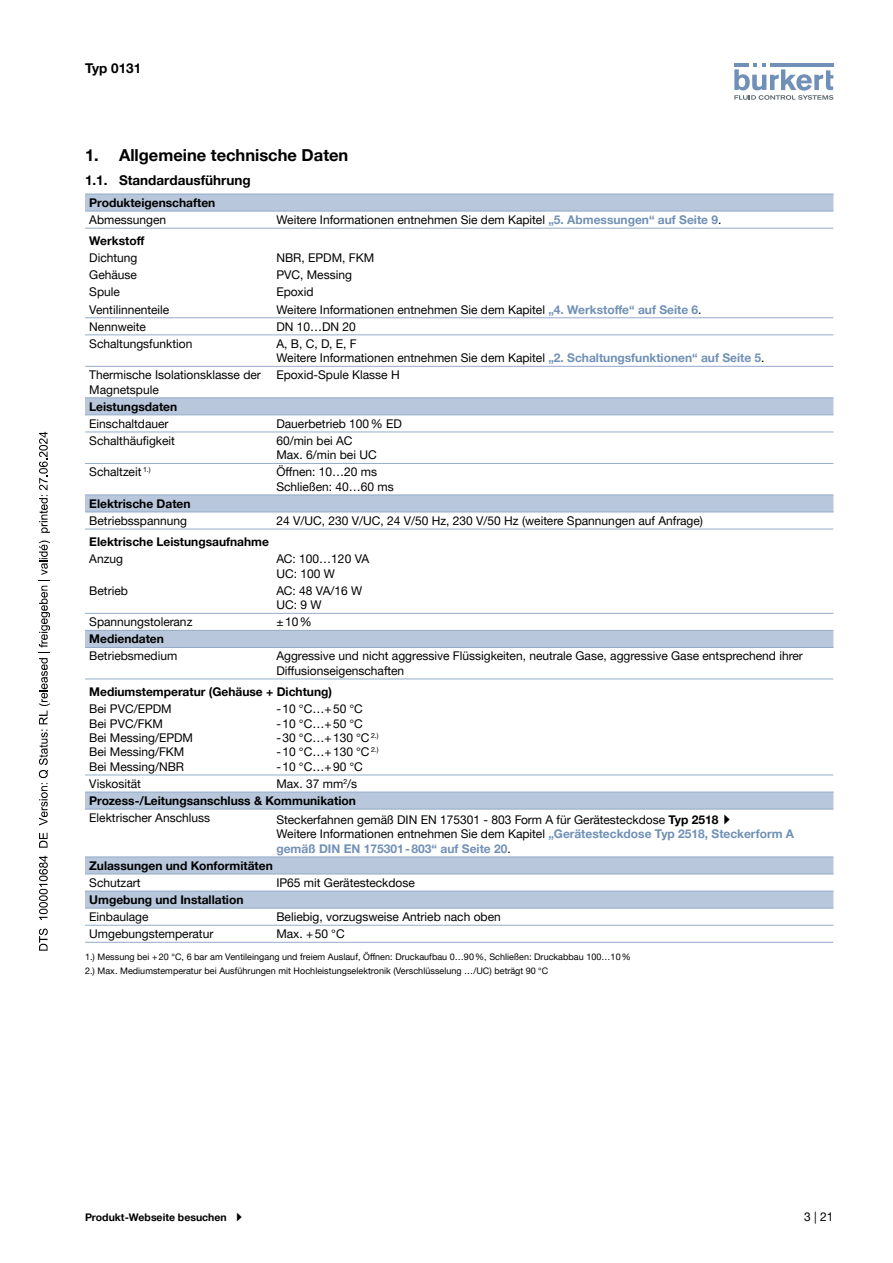
<style>
.page{position:relative;width:893px;height:1263px;background:#fff}
.page>*{position:absolute;margin:0;border:0;box-sizing:border-box;transform-origin:0 0}
.t1{font:700 16.5px "Helvetica Neue LTW1 G";color:#000}
.t2{font:700 13.5px "Helvetica Neue LTW1 G";color:#000}
.t3{font:12px/14.4px "Helvetica Neue LTW1 G";color:#000}
.t4{font:700 12px/17.1px "Helvetica Neue LTW1 G";color:#000;text-align:right}
.t5{font:700 10.5px "Helvetica Neue LTW1 G";color:#000}
.t6{font:9px/13.5px "Helvetica Neue LTW1 G";letter-spacing:.005em;color:#000}
.s1{font-weight:700;color:#7090b7}
.s2{font-weight:400}
.s3{font-weight:700}
</style>
<div class="page">
<svg style="left:734px;top:63px;width:99px;height:37px"></svg>
<svg style="left:85px;top:195px;width:748px;height:713px"></svg>
<hr style="left:85px;top:366px;width:187px;height:1px;background:#94acc9">
<hr style="left:272px;top:366px;width:561px;height:1px;background:#94acc9">
<hr style="left:85px;top:398px;width:187px;height:1px;background:#94acc9">
<hr style="left:272px;top:398px;width:561px;height:1px;background:#94acc9">
<hr style="left:85px;top:194px;width:187px;height:1px;background:#94acc9">
<hr style="left:272px;top:194px;width:561px;height:1px;background:#94acc9">
<hr style="left:85px;top:317px;width:187px;height:1px;background:#94acc9">
<hr style="left:272px;top:317px;width:561px;height:1px;background:#94acc9">
<hr style="left:85px;top:647px;width:187px;height:1px;background:#94acc9">
<hr style="left:272px;top:647px;width:561px;height:1px;background:#94acc9">
<hr style="left:85px;top:679px;width:187px;height:1px;background:#94acc9">
<hr style="left:272px;top:679px;width:561px;height:1px;background:#94acc9">
<hr style="left:85px;top:613px;width:187px;height:1px;background:#94acc9">
<hr style="left:272px;top:613px;width:561px;height:1px;background:#94acc9">
<hr style="left:85px;top:630px;width:187px;height:1px;background:#94acc9">
<hr style="left:272px;top:630px;width:561px;height:1px;background:#94acc9">
<hr style="left:85px;top:335px;width:187px;height:1px;background:#94acc9">
<hr style="left:272px;top:335px;width:561px;height:1px;background:#94acc9">
<hr style="left:85px;top:415px;width:187px;height:1px;background:#94acc9">
<hr style="left:272px;top:415px;width:561px;height:1px;background:#94acc9">
<hr style="left:85px;top:512px;width:187px;height:1px;background:#94acc9">
<hr style="left:272px;top:512px;width:561px;height:1px;background:#94acc9">
<hr style="left:85px;top:432px;width:187px;height:1px;background:#94acc9">
<hr style="left:272px;top:432px;width:561px;height:1px;background:#94acc9">
<hr style="left:85px;top:463px;width:187px;height:1px;background:#94acc9">
<hr style="left:272px;top:463px;width:561px;height:1px;background:#94acc9">
<hr style="left:85px;top:211px;width:187px;height:1px;background:#94acc9">
<hr style="left:272px;top:211px;width:561px;height:1px;background:#94acc9">
<hr style="left:85px;top:495px;width:187px;height:1px;background:#94acc9">
<hr style="left:272px;top:495px;width:561px;height:1px;background:#94acc9">
<hr style="left:85px;top:857px;width:187px;height:1px;background:#94acc9">
<hr style="left:272px;top:857px;width:561px;height:1px;background:#94acc9">
<hr style="left:85px;top:874px;width:187px;height:1px;background:#94acc9">
<hr style="left:272px;top:874px;width:561px;height:1px;background:#94acc9">
<hr style="left:85px;top:891px;width:187px;height:1px;background:#94acc9">
<hr style="left:272px;top:891px;width:561px;height:1px;background:#94acc9">
<hr style="left:85px;top:809px;width:187px;height:1px;background:#94acc9">
<hr style="left:272px;top:809px;width:561px;height:1px;background:#94acc9">
<hr style="left:85px;top:942px;width:187px;height:1px;background:#94acc9">
<hr style="left:272px;top:942px;width:561px;height:1px;background:#94acc9">
<hr style="left:85px;top:529px;width:187px;height:1px;background:#94acc9">
<hr style="left:272px;top:529px;width:561px;height:1px;background:#94acc9">
<hr style="left:85px;top:228px;width:187px;height:1px;background:#94acc9">
<hr style="left:272px;top:228px;width:561px;height:1px;background:#94acc9">
<hr style="left:85px;top:775px;width:187px;height:1px;background:#94acc9">
<hr style="left:272px;top:775px;width:561px;height:1px;background:#94acc9">
<hr style="left:85px;top:792px;width:187px;height:1px;background:#94acc9">
<hr style="left:272px;top:792px;width:561px;height:1px;background:#94acc9">
<hr style="left:85px;top:908px;width:187px;height:1px;background:#94acc9">
<hr style="left:272px;top:908px;width:561px;height:1px;background:#94acc9">
<hr style="left:85px;top:925px;width:187px;height:1px;background:#94acc9">
<hr style="left:272px;top:925px;width:561px;height:1px;background:#94acc9">
<svg style="left:39px;top:928px;width:9px;height:23px"></svg>
<svg style="left:39px;top:856px;width:9px;height:64px"></svg>
<svg style="left:39px;top:833px;width:9px;height:15px"></svg>
<svg style="left:39px;top:540px;width:11px;height:285px"></svg>
<svg style="left:39px;top:432px;width:11px;height:101px"></svg>
<svg style="left:724px;top:814px;width:6px;height:10px"></svg>
<p class="t2" style="left:85px;top:60px;width:58px">Typ 0131</p>
<h1 class="t1" style="left:85px;top:145px;width:265px">1. Allgemeine technische Daten</h1>
<p class="t2" style="left:85px;top:172px;width:167px">1.1. Standardausführung</p>
<p class="t4" style="left:89px;top:194px;width:128px">Produkteigenschaften</p>
<p class="t3" style="left:89px;top:212px;width:78px">Abmessungen</p>
<p class="t3" style="left:276px;top:212px;width:447px">Weitere Informationen entnehmen Sie dem Kapitel <span class="s1">„5. Abmessungen“ auf Seite 9</span>.</p>
<p class="t4" style="left:89px;top:232px;width:57px">Werkstoff</p>
<p class="t3" style="left:89px;top:251px;width:50px">Dichtung</p>
<p class="t3" style="left:276px;top:251px;width:99px">NBR, EPDM, FKM</p>
<p class="t3" style="left:89px;top:268px;width:49px">Gehäuse</p>
<p class="t3" style="left:276px;top:268px;width:77px">PVC, Messing</p>
<p class="t3" style="left:89px;top:285px;width:32px">Spule</p>
<p class="t3" style="left:276px;top:285px;width:39px">Epoxid</p>
<p class="t3" style="left:89px;top:302px;width:82px">Ventilinnenteile</p>
<p class="t3" style="left:276px;top:302px;width:427px">Weitere Informationen entnehmen Sie dem Kapitel <span class="s1">„4. Werkstoffe“ auf Seite 6</span>.</p>
<p class="t3" style="left:89px;top:319px;width:58px">Nennweite</p>
<p class="t3" style="left:276px;top:319px;width:81px">DN 10…DN 20</p>
<p class="t3" style="left:89px;top:336px;width:105px">Schaltungsfunktion</p>
<p class="t3" style="left:276px;top:336px;width:490px">A, B, C, D, E, F<br>Weitere Informationen entnehmen Sie dem Kapitel <span class="s1">„2. Schaltungsfunktionen“ auf Seite 5</span>.</p>
<p class="t3" style="left:89px;top:368px;width:173px">Thermische Isolationsklasse der<br>Magnetspule</p>
<p class="t3" style="left:276px;top:368px;width:125px">Epoxid-Spule Klasse H</p>
<p class="t4" style="left:89px;top:398px;width:89px">Leistungsdaten</p>
<p class="t3" style="left:89px;top:416px;width:81px">Einschaltdauer</p>
<p class="t3" style="left:276px;top:416px;width:127px">Dauerbetrieb 100% ED</p>
<p class="t3" style="left:89px;top:433px;width:87px">Schalthäufigkeit</p>
<p class="t3" style="left:276px;top:433px;width:102px">60/min bei AC<br>Max. 6/min bei UC</p>
<p class="t3" style="left:89px;top:465px;width:63px">Schaltzeit <sup>1.)</sup></p>
<p class="t3" style="left:276px;top:465px;width:119px">Öffnen: 10…20 ms<br>Schließen: 40…60 ms</p>
<p class="t4" style="left:89px;top:495px;width:103px">Elektrische Daten</p>
<p class="t3" style="left:89px;top:513px;width:99px">Betriebsspannung</p>
<p class="t3" style="left:276px;top:513px;width:428px">24 V/UC, 230 V/UC, 24 V/50 Hz, 230 V/50 Hz (weitere Spannungen auf Anfrage)</p>
<p class="t4" style="left:89px;top:533px;width:181px">Elektrische Leistungsaufnahme</p>
<p class="t3" style="left:89px;top:552px;width:35px">Anzug</p>
<p class="t3" style="left:276px;top:552px;width:94px">AC: 100…120 VA<br>UC: 100 W</p>
<p class="t3" style="left:89px;top:583px;width:40px">Betrieb</p>
<p class="t3" style="left:276px;top:583px;width:87px">AC: 48 VA/16 W<br>UC: 9 W</p>
<p class="t3" style="left:89px;top:615px;width:105px">Spannungstoleranz</p>
<p class="t3" style="left:276px;top:615px;width:37px">±10%</p>
<p class="t4" style="left:89px;top:630px;width:76px">Mediendaten</p>
<p class="t3" style="left:89px;top:649px;width:90px">Betriebsmedium</p>
<p class="t3" style="left:276px;top:649px;width:528px">Aggressive und nicht aggressive Flüssigkeiten, neutrale Gase, aggressive Gase entsprechend ihrer<br>Diffusions eigenschaften</p>
<p class="t4" style="left:89px;top:683px;width:244px">Mediumstemperatur (Gehäuse + Dichtung)</p>
<p class="t3" style="left:89px;top:702px;width:105px">Bei PVC/EPDM<br>Bei PVC/FKM<br>Bei Messing/EPDM<br>Bei Messing/FKM<br>Bei Messing/NBR</p>
<p class="t3" style="left:276px;top:702px;width:104px">-10 °C…+50 °C -10 °C…+50 °C -30 °C…+130 °C <sup>2.) </sup>-10 °C…+130 °C <sup>2.) </sup>-10 °C…+90 °C</p>
<p class="t3" style="left:89px;top:776px;width:53px">Viskosität</p>
<p class="t4" style="left:89px;top:775px;width:269px"><span class="s2">Max. 37 mm</span><sup>2</sup><span class="s2">/s<br></span>Prozess-/Leitungsanschluss &amp; Kommunikation</p>
<p class="t3" style="left:89px;top:810px;width:122px">Elektrischer Anschluss</p>
<p class="t3" style="left:276px;top:812px;width:519px">Steckerfahnen gemäß DIN EN 175301 - 803 Form A für Gerätesteckdose <span class="s3">Typ 2518<br></span>Weitere Informationen entnehmen Sie dem Kapitel <span class="s1">„Gerätesteckdose Typ 2518, Steckerform A gemäß DIN EN 175301-803“ auf Seite 20</span>.</p>
<p class="t4" style="left:89px;top:857px;width:185px">Zulassungen und Konformitäten</p>
<p class="t3" style="left:89px;top:875px;width:53px">Schutzart</p>
<p class="t3" style="left:276px;top:875px;width:140px">IP65 mit Gerätesteckdose</p>
<p class="t4" style="left:89px;top:891px;width:156px">Umgebung und Installation</p>
<p class="t3" style="left:89px;top:909px;width:61px">Einbaulage</p>
<p class="t3" style="left:276px;top:909px;width:226px">Beliebig, vorzugsweise Antrieb nach oben</p>
<p class="t3" style="left:89px;top:926px;width:126px">Umgebungstemperatur</p>
<p class="t3" style="left:276px;top:926px;width:70px">Max. +50 °C</p>
<p class="t6" style="left:85px;top:950px;width:547px">1.) Messung bei +20 °C, 6 bar am Ventileingang und freiem Auslauf, Öffnen: Druckaufbau 0…90%, Schließen: Druckabbau 100…10%<br>2.) Max. Mediumstemperatur bei Ausführungen mit Hochleistungselektronik (Verschlüsselung …/UC) beträgt 90 °C</p>
<p class="t5" style="left:85px;top:1211px;width:143px">Produkt-Webseite besuchen</p>
<p class="t3" style="left:804px;top:1209px;width:31px">3 | 21</p>
</div>
